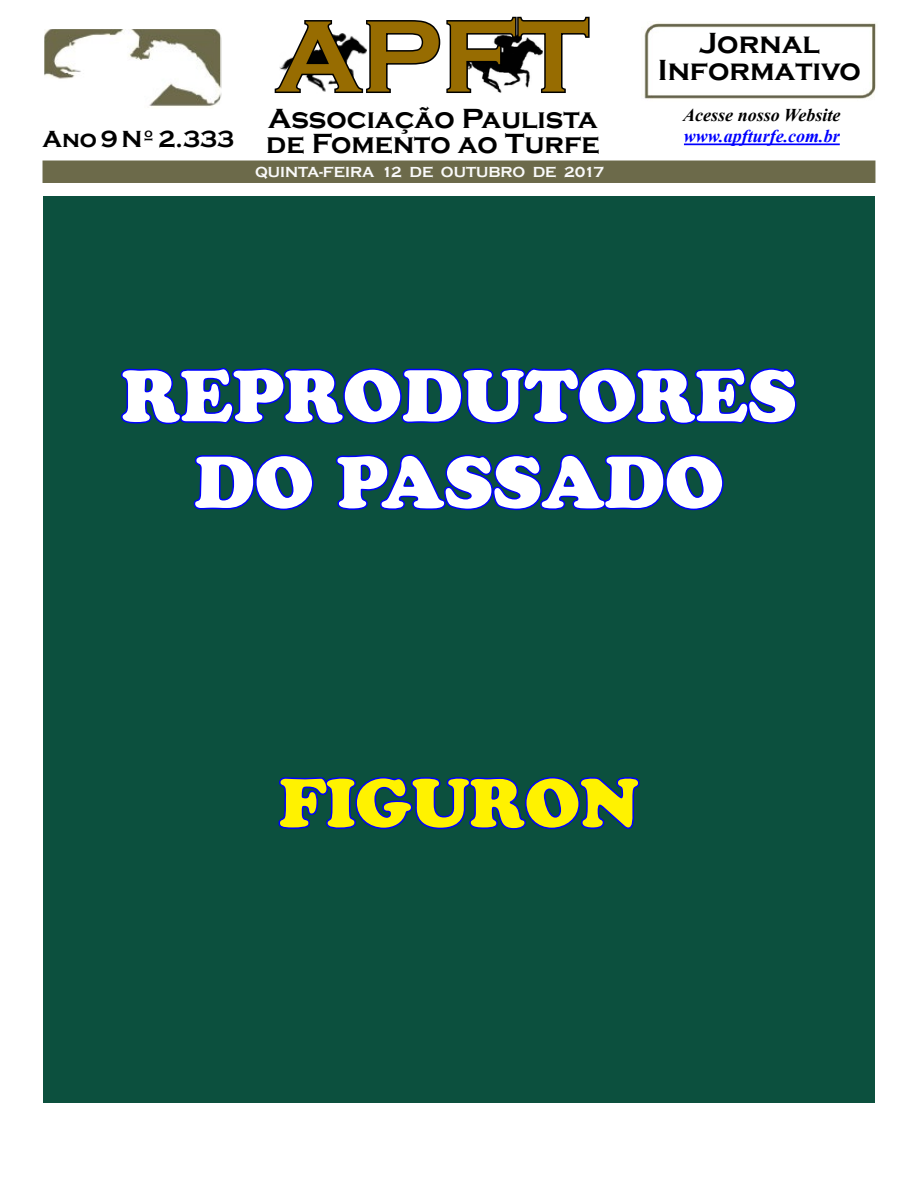
<style>
.page{position:relative;width:918px;height:1188px;background:#fff}
.page>*{position:absolute;margin:0;border:0;box-sizing:border-box;transform-origin:0 0}
.t1{font:700 105px "Copperplate Gothic";color:#976c01}
.t2{font:72px/86.4px "Cooper Black Std";color:#fff;text-align:center}
.t3{font:67.5px "Cooper Black Std";color:#fff200}
.t4{font:700 30px/27px "Copperplate Gothic";color:#000;text-align:center}
.t5{font:700 28.5px/25.5px "Copperplate Gothic";color:#000;text-align:right}
.t6{font:italic 700 18px "Times New Roman";color:#00f}
.t7{font:italic 700 18px "Times New Roman";color:#000}
.t8{font:700 15px "Copperplate Gothic";color:#fafafa}
</style>
<div class="page">
<svg style="left:274px;top:16px;width:316px;height:77px"></svg>
<img style="left:46px;top:31px;width:173px;height:76px">
<div style="left:43px;top:28px;width:179px;height:84px;border:2px solid #fff"></div>
<div style="left:43px;top:161px;width:832px;height:22px;background:#6c6a4a"></div>
<img style="left:644px;top:23px;width:232px;height:76px">
<hr style="left:684px;top:143px;width:156px;height:2px;background:#00f">
<div style="left:44px;top:196px;width:831px;height:907px;background:#0c503e"></div>
<svg style="left:121px;top:367px;width:676px;height:144px"></svg>
<svg style="left:278px;top:777px;width:362px;height:53px"></svg>
<h1 class="t1" style="left:276px;top:-1px;width:314px">APFT</h1>
<p class="t5" style="left:43px;top:106px;width:559px">Associação Paulista<br><sup>Ano</sup> <sup>9</sup> <sup>Nº</sup> <sup>2.333</sup> de Fomento ao Turfe</p>
<p class="t8" style="left:255px;top:164px;width:351px">QUINTA-FEIRA 12 DE OUTUBRO DE 2017</p>
<p class="t4" style="left:658px;top:30px;width:205px">Jornal<br>Informativo</p>
<p class="t7" style="left:683px;top:102px;width:159px">Acesse nosso Website</p>
<p class="t6" style="left:684px;top:124px;width:157px">www.apfturfe.com.br</p>
<h2 class="t2" style="left:122px;top:353px;width:677px">REPRODUTORES<br>DO PASSADO</h2>
<h3 class="t3" style="left:279px;top:762px;width:361px">FIGURON</h3>
</div>
